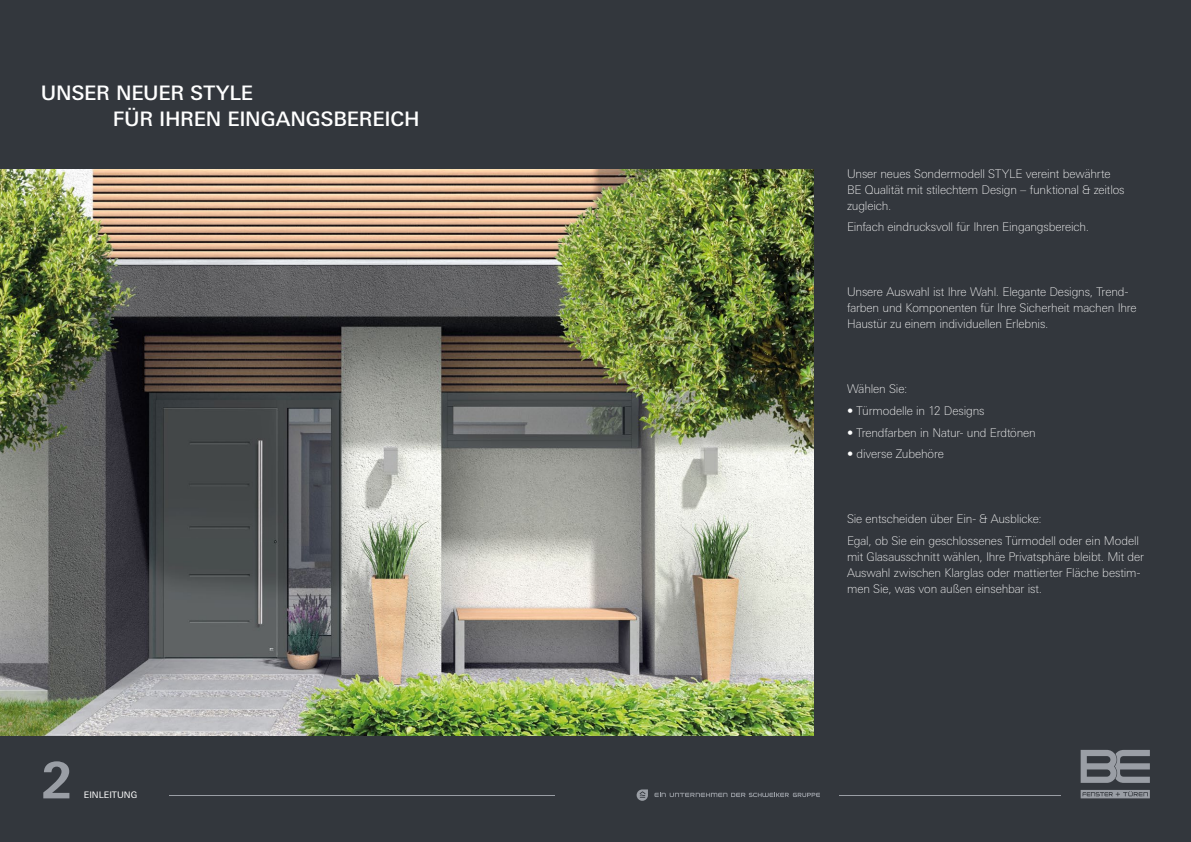
<style>
.page{position:relative;width:1191px;height:842px;background:#33373d}
.page>*{position:absolute;margin:0;border:0;box-sizing:border-box;transform-origin:0 0}
.t1{font:700 50px "LT Univers Basic";color:#9a9ea5}
.t2{font:500 20px/26.7px "LT Univers Basic";letter-spacing:-.015em;color:#fff}
.t3{font:100 12px/16px "LT Univers Basic";letter-spacing:-.01em;color:#fff}
.t4{font:9px "LT Univers Basic";color:#fff}
</style>
<div class="page">
<svg style="left:654px;top:793px;width:166px;height:4px"></svg>
<svg style="left:636px;top:789px;width:12px;height:12px"></svg>
<hr style="left:169px;top:795px;width:385px;height:1px;background:#9a9ea5">
<hr style="left:839px;top:795px;width:221px;height:1px;background:#9a9ea5">
<svg style="left:1080px;top:790px;width:69px;height:8px"></svg>
<svg style="left:1080px;top:750px;width:69px;height:33px"></svg>
<img style="left:0;top:169px;width:814px;height:566px">
<h2 class="t2" style="left:113px;top:79px;width:308px;text-indent:-72px">UNSER NEUER STYLE<br>FÜR IHREN EINGANGSBEREICH</h2>
<h1 class="t1" style="left:41px;top:750px;width:33px">2</h1>
<p class="t4" style="left:84px;top:790px;width:55px">EINLEITUNG</p>
<p class="t3" style="left:847px;top:165px;width:279px">Unser neues Sondermodell STYLE vereint bewährte<br>BE Qualität mit stilechtem Design – funktional &amp; zeitlos zugleich.</p>
<p class="t3" style="left:847px;top:219px;width:244px">Einfach eindrucksvoll für Ihren Eingangsbereich.</p>
<p class="t3" style="left:847px;top:284px;width:291px">Unsere Auswahl ist Ihre Wahl. Elegante Designs, Trend&shy;farben und Komponenten für Ihre Sicherheit machen Ihre<br>Haustür zu einem individuellen Erlebnis.</p>
<p class="t3" style="left:847px;top:381px;width:62px">Wählen Sie:</p>
<p class="t3" style="left:847px;top:403px;width:139px">• Türmodelle in 12 Designs</p>
<p class="t3" style="left:847px;top:424px;width:190px">• Trendfarben in Natur- und Erdtönen</p>
<p class="t3" style="left:847px;top:446px;width:98px">• diverse Zubehöre</p>
<p class="t3" style="left:847px;top:508px;width:293px;line-height:21.7px">Sie entscheiden über Ein- &amp; Ausblicke:<br>Egal, ob Sie ein geschlossenes Türmodell oder ein Modell</p>
<p class="t3" style="left:847px;top:549px;width:298px">mit Glasausschnitt wählen, Ihre Privatsphäre bleibt. Mit der<br>Auswahl zwischen Klarglas oder mattierter Fläche bestim&shy;men Sie, was von außen einsehbar ist.</p>
</div>
